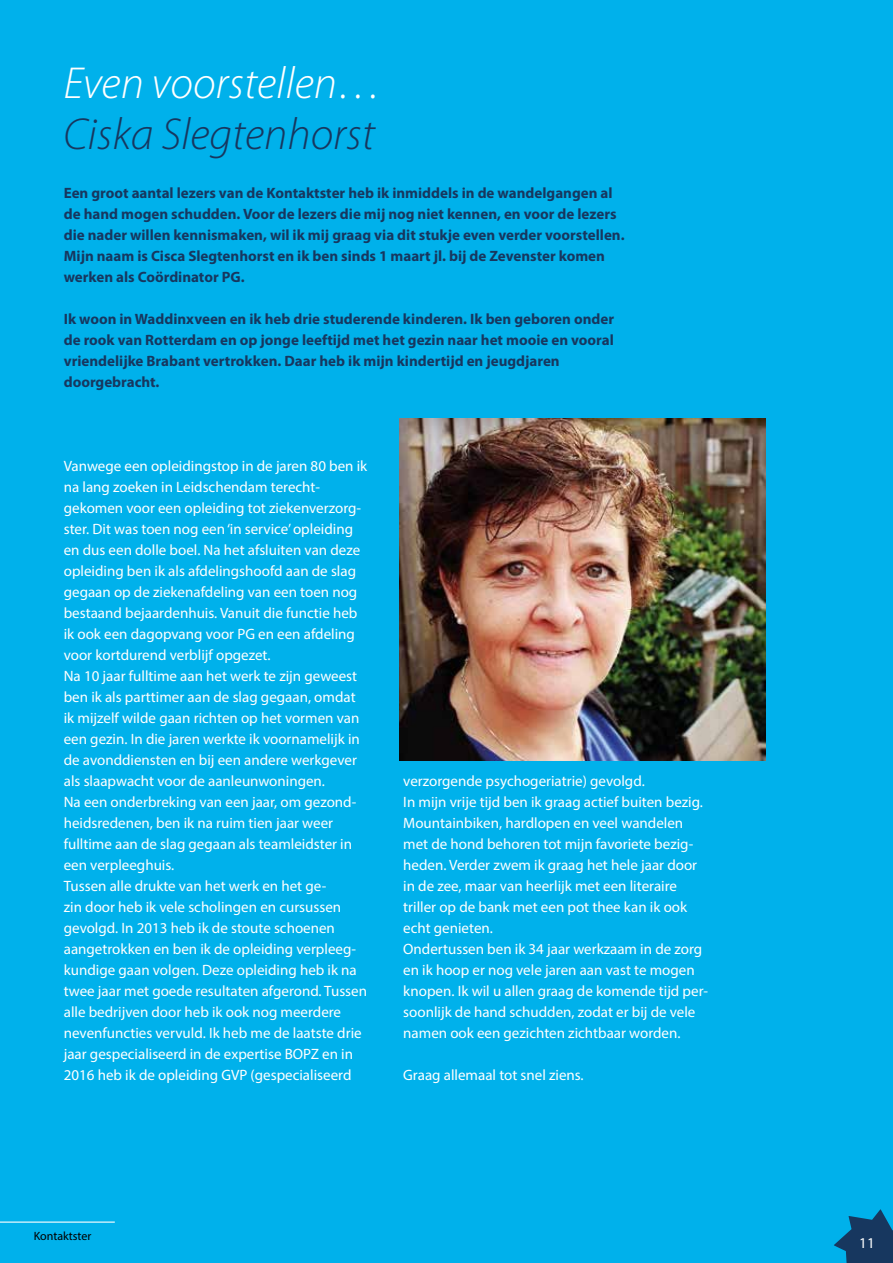
<style>
.page{position:relative;width:893px;height:1263px;background:#00b1eb}
.page>*{position:absolute;margin:0;border:0;box-sizing:border-box;transform-origin:0 0}
.t1{font:italic 300 45px "Myriad Pro";color:#17375f}
.t2{font:italic 300 45px "Myriad Pro";color:#fff}
.t3{font:15px/21px "Myriad Pro";color:#fff}
.t4{font:700 15px/21px "Myriad Pro";color:#17375f}
.t5{font:12px "Myriad Pro";color:#000}
</style>
<div class="page">
<img style="left:399px;top:419px;width:366px;height:341px">
<svg style="left:834px;top:1209px;width:59px;height:54px"></svg>
<hr style="left:0;top:1221px;width:115px;height:2px;background:#fff">
<h1 class="t2" style="left:63px;top:59px;width:320px">Even voorstellen…</h1>
<h1 class="t1" style="left:63px;top:110px;width:313px">Ciska Slegtenhorst</h1>
<p class="t4" style="left:64px;top:183px;width:562px">Een groot aantal lezers van de Kontaktster heb ik inmiddels in de wandelgangen al de hand mogen schudden. Voor de lezers die mij nog niet kennen, en voor de lezers die nader willen kennismaken, wil ik mij graag via dit stukje even verder voorstellen.<br>Mijn naam is Cisca Slegtenhorst en ik ben sinds 1 maart jl. bij de Zevenster komen werken als Coördinator PG.</p>
<p class="t4" style="left:64px;top:309px;width:552px">Ik woon in Waddinxveen en ik heb drie studerende kinderen. Ik ben geboren onder de rook van Rotterdam en op jonge leeftijd met het gezin naar het mooie en vooral vriendelijke Brabant vertrokken. Daar heb ik mijn kindertijd en jeugdjaren doorgebracht.</p>
<p class="t3" style="left:64px;top:455px;width:305px">Vanwege een opleidingstop in de jaren 80 ben ik na lang zoeken in Leidschendam terecht&shy;gekomen voor een opleiding tot ziekenverzorg&shy;ster. Dit was toen nog een ‘in service’ opleiding en dus een dolle boel. Na het afsluiten van deze opleiding ben ik als afdelingshoofd aan de slag gegaan op de ziekenafdeling van een toen nog bestaand bejaardenhuis. Vanuit die functie heb ik ook een dagopvang voor PG en een afdeling voor kortdurend verblijf opgezet.<br>Na 10 jaar fulltime aan het werk te zijn geweest ben ik als parttimer aan de slag gegaan, omdat ik mijzelf wilde gaan richten op het vormen van een gezin. In die jaren werkte ik voornamelijk in de avonddiensten en bij een andere werkgever als slaapwacht voor de aanleunwoningen.<br>Na een onderbreking van een jaar, om gezond&shy;heidsredenen, ben ik na ruim tien jaar weer fulltime aan de slag gegaan als teamleidster in een verpleeghuis.<br>Tussen alle drukte van het werk en het ge-<br>zin door heb ik vele scholingen en cursussen gevolgd. In 2013 heb ik de stoute schoenen aangetrokken en ben ik de opleiding verpleeg&shy;kundige gaan volgen. Deze opleiding heb ik na twee jaar met goede resultaten afgerond. Tussen alle bedrijven door heb ik ook nog meerdere nevenfuncties vervuld. Ik heb me de laatste drie jaar gespecialiseerd in de expertise BOPZ en in 2016 heb ik de opleiding GVP (gespecialiseerd</p>
<p class="t3" style="left:403px;top:770px;width:306px">verzorgende psychogeriatrie) gevolgd.<br>In mijn vrije tijd ben ik graag actief buiten bezig.<br>Mountainbiken, hardlopen en veel wandelen met de hond behoren tot mijn favoriete bezig&shy;heden. Verder zwem ik graag het hele jaar door in de zee, maar van heerlijk met een literaire triller op de bank met een pot thee kan ik ook echt genieten.<br>Ondertussen ben ik 34 jaar werkzaam in de zorg en ik hoop er nog vele jaren aan vast te mogen knopen. Ik wil u allen graag de komende tijd per&shy;soonlijk de hand schudden, zodat er bij de vele namen ook een gezichten zichtbaar worden.</p>
<p class="t3" style="left:403px;top:1064px;width:182px">Graag allemaal tot snel ziens.</p>
<p class="t5" style="left:34px;top:1228px;width:59px">Kontaktster</p>
<p class="t3" style="left:859px;top:1232px;width:17px">11</p>
</div>
